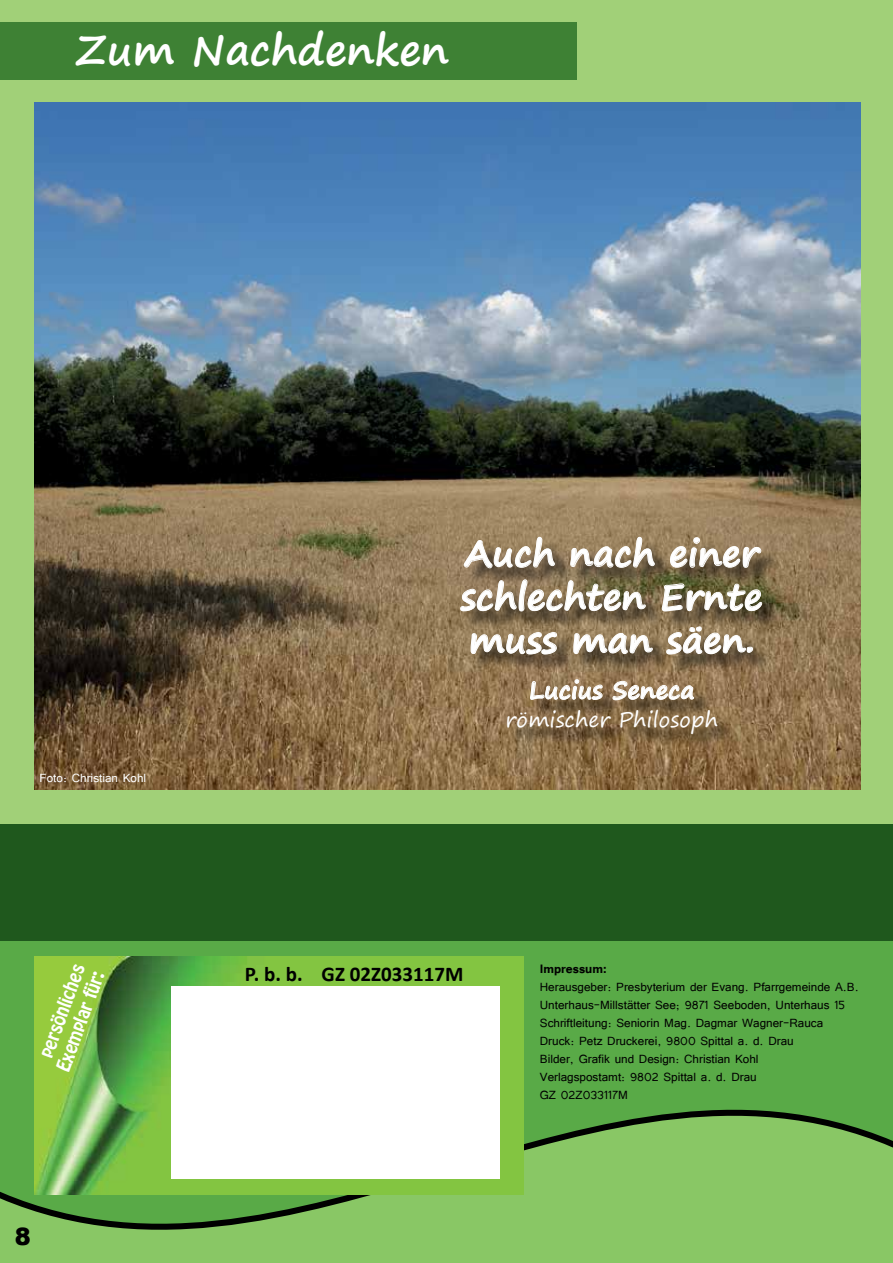
<style>
.page{position:relative;width:893px;height:1263px;background:#fff}
.page>*{position:absolute;margin:0;border:0;box-sizing:border-box;transform-origin:0 0}
.t1{font:700 42px "Segoe Print";color:#fff}
.t2{font:700 36px/43.2px "Segoe Print";color:#fff;text-align:justify}
.t3{font:700 24px "Segoe Print";color:#fff}
.t4{font:900 24px "Arial";color:#000}
.t5{font:700 21px "Calibri";color:#000}
.t6{font:21px "Segoe Print";color:#fff}
.t7{font:17.25px/20.7px "Hobo Std";color:#fff;text-align:center}
.t8{font:15px/18px "Tunga";color:#000}
.t9{font:15px "Tunga";color:#fff}
.t10{font:700 15px "Tunga";color:#000}
</style>
<div class="page">
<div style="left:0;top:941px;width:893px;height:296px;background:#59aa47"></div>
<svg style="left:0;top:1006px;width:893px;height:257px"></svg>
<div style="left:0;top:0;width:893px;height:940px;background:#a1d078"></div>
<img style="left:34px;top:957px;width:489px;height:238px">
<div style="left:171px;top:986px;width:329px;height:193px;background:#fff"></div>
<div style="left:0;top:22px;width:577px;height:57px;background:#3e8134"></div>
<div style="left:0;top:824px;width:893px;height:117px;background:#1f581d"></div>
<img style="left:34px;top:102px;width:826px;height:687px">
<div style="left:463px;top:540px;width:317px;height:212px;background:#000;opacity:.75"></div>
<svg style="left:463px;top:537px;width:92px;height:32px;background:#9b896f"></svg>
<svg style="left:570px;top:537px;width:85px;height:31px;background:#9d8a70"></svg>
<svg style="left:670px;top:537px;width:91px;height:31px;background:#9b896f"></svg>
<svg style="left:460px;top:579px;width:186px;height:33px;background:#908168"></svg>
<svg style="left:661px;top:583px;width:101px;height:29px;background:#7e765a"></svg>
<svg style="left:470px;top:632px;width:87px;height:23px;background:#9c8c74"></svg>
<svg style="left:573px;top:633px;width:80px;height:21px;background:#9d8d75"></svg>
<svg style="left:666px;top:626px;width:87px;height:29px;background:#9b896f"></svg>
<svg style="left:530px;top:679px;width:73px;height:21px;background:#a89277"></svg>
<svg style="left:612px;top:681px;width:82px;height:19px;background:#ab977d"></svg>
<h1 class="t1" style="left:75px;top:11px;width:375px">Zum Nachdenken</h1>
<p class="t9" style="left:40px;top:768px;width:108px">Foto: Christian Kohl</p>
<p class="t7" style="left:33px;top:1060px;width:107px;rotate:-70deg">persönliches<br>Exemplar für:</p>
<h3 class="t4" style="left:15px;top:1219px;width:18px">8</h3>
<h2 class="t2" style="left:461px;top:531px;width:303px">Auch nach einer schlechten Ernte muss man säen.</h2>
<h3 class="t3" style="left:529px;top:668px;width:167px">Lucius Seneca</h3>
<h3 class="t6" style="left:505px;top:701px;width:214px">römischer Philosoph</h3>
<h3 class="t5" style="left:245px;top:961px;width:220px">P. b. b. GZ 02Z033117M</h3>
<p class="t10" style="left:540px;top:959px;width:68px">Impressum:</p>
<p class="t8" style="left:540px;top:977px;width:320px">Herausgeber: Presbyterium der Evang. Pfarrgemeinde A.B.<br>Unterhaus-Millstätter See; 9871 Seeboden, Unterhaus 15<br>Schriftleitung: Seniorin Mag. Dagmar Wagner-Rauca Druck: Petz Druckerei, 9800 Spittal a. d. Drau<br>Bilder, Grafik und Design: Christian Kohl<br>Verlagspostamt: 9802 Spittal a. d. Drau<br>GZ 02Z033117M</p>
</div>
